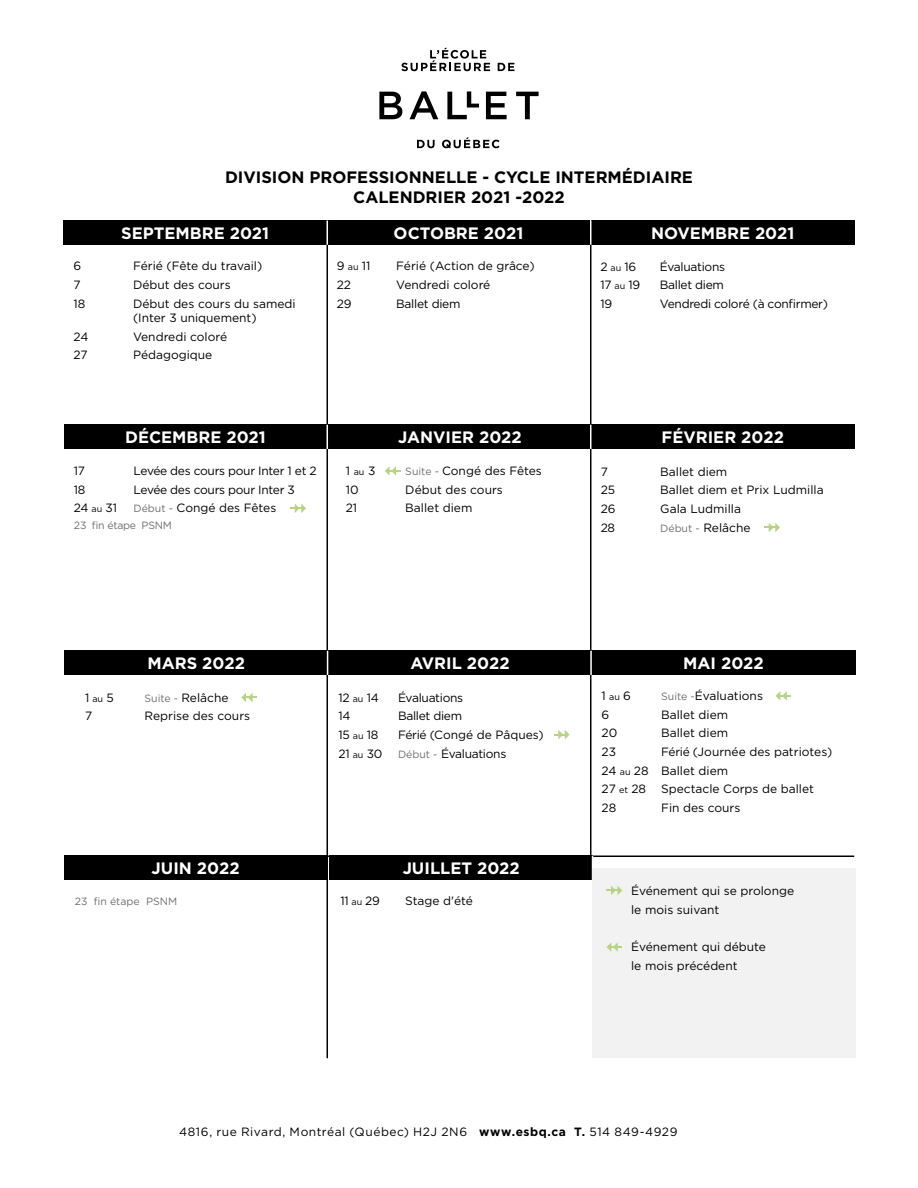
<style>
.page{position:relative;width:918px;height:1188px;background:#fff}
.page>*{position:absolute;margin:0;border:0;box-sizing:border-box;transform-origin:0 0}
.t1{font:700 16.5px "Gotham";color:#fff}
.t2{font:700 16.5px/19.8px "Gotham";color:#000;text-align:center}
.t3{font:12px/18.6px "Gotham";color:#000}
.t4{font:12px "Gotham";letter-spacing:-.025em;color:#000}
.t5{font:12px "Gotham";letter-spacing:.045em;color:#000}
.t6{font:10.5px "Gotham";letter-spacing:-.015em;color:#706f6f}
.s1{font-size:9px}
.s2{font-size:10.5px;color:#706f6f}
.s3{font-weight:700}
</style>
<div class="page">
<div style="left:64px;top:221px;width:263px;height:24px;background:#000"></div>
<div style="left:64px;top:425px;width:263px;height:24px;background:#000"></div>
<div style="left:65px;top:651px;width:263px;height:24px;background:#000"></div>
<div style="left:64px;top:856px;width:263px;height:24px;background:#000"></div>
<div style="left:327px;top:221px;width:263px;height:24px;background:#000"></div>
<div style="left:328px;top:425px;width:264px;height:24px;background:#000"></div>
<div style="left:328px;top:651px;width:264px;height:24px;background:#000"></div>
<div style="left:591px;top:221px;width:264px;height:24px;background:#000"></div>
<div style="left:591px;top:425px;width:264px;height:24px;background:#000"></div>
<div style="left:592px;top:651px;width:263px;height:24px;background:#000"></div>
<svg style="left:401px;top:48px;width:89px;height:23px"></svg>
<svg style="left:498px;top:63px;width:16px;height:8px"></svg>
<svg style="left:379px;top:92px;width:23px;height:27px"></svg>
<svg style="left:410px;top:91px;width:28px;height:28px"></svg>
<svg style="left:447px;top:91px;width:32px;height:28px"></svg>
<svg style="left:486px;top:92px;width:21px;height:27px"></svg>
<svg style="left:516px;top:92px;width:23px;height:27px"></svg>
<svg style="left:417px;top:140px;width:18px;height:8px"></svg>
<svg style="left:442px;top:137px;width:58px;height:11px"></svg>
<hr style="left:327px;top:243px;width:1px;height:815px;background:#000">
<hr style="left:590px;top:235px;width:1px;height:624px;background:#000">
<svg style="left:327px;top:221px;width:1px;height:24px"></svg>
<svg style="left:327px;top:425px;width:1px;height:24px"></svg>
<svg style="left:590px;top:425px;width:1px;height:24px"></svg>
<svg style="left:327px;top:651px;width:1px;height:24px"></svg>
<hr style="left:590px;top:651px;width:2px;height:24px;background:#fff">
<hr style="left:318px;top:856px;width:536px;height:1px;background:#000">
<svg style="left:385px;top:466px;width:16px;height:10px"></svg>
<div style="left:330px;top:856px;width:263px;height:24px;background:#000"></div>
<svg style="left:592px;top:856px;width:1px;height:12px"></svg>
<div style="left:592px;top:868px;width:264px;height:190px;background:#f2f2f2"></div>
<svg style="left:607px;top:886px;width:15px;height:9px"></svg>
<svg style="left:607px;top:942px;width:15px;height:10px"></svg>
<svg style="left:764px;top:523px;width:16px;height:9px"></svg>
<svg style="left:290px;top:504px;width:16px;height:9px"></svg>
<svg style="left:554px;top:730px;width:16px;height:9px"></svg>
<svg style="left:241px;top:693px;width:16px;height:9px"></svg>
<svg style="left:776px;top:691px;width:15px;height:10px"></svg>
<h1 class="t2" style="left:225px;top:167px;width:469px">DIVISION PROFESSIONNELLE - CYCLE INTERMÉDIAIRE<br>CALENDRIER 2021 -2022</h1>
<h1 class="t1" style="left:121px;top:223px;width:149px">SEPTEMBRE 2021</h1>
<p class="t3" style="left:74px;top:256px;width:9px">6</p>
<p class="t3" style="left:133px;top:256px;width:131px">Férié (Fête du travail)</p>
<p class="t3" style="left:74px;top:275px;width:9px">7</p>
<p class="t3" style="left:133px;top:275px;width:99px">Début des cours</p>
<p class="t3" style="left:74px;top:294px;width:13px">18</p>
<p class="t3" style="left:133px;top:296px;width:164px;line-height:14.4px">Début des cours du samedi (Inter 3 uniquement)</p>
<p class="t3" style="left:74px;top:327px;width:16px">24</p>
<p class="t3" style="left:133px;top:327px;width:96px">Vendredi coloré</p>
<p class="t3" style="left:74px;top:345px;width:16px">27</p>
<p class="t3" style="left:133px;top:345px;width:81px">Pédagogique</p>
<h1 class="t1" style="left:394px;top:223px;width:131px">OCTOBRE 2021</h1>
<p class="t3" style="left:337px;top:256px;width:35px">9 <span class="s1">au</span> 11</p>
<p class="t3" style="left:396px;top:256px;width:140px">Férié (Action de grâce)</p>
<p class="t3" style="left:337px;top:275px;width:16px">22</p>
<p class="t3" style="left:396px;top:275px;width:96px">Vendredi coloré</p>
<p class="t3" style="left:337px;top:294px;width:16px">29</p>
<p class="t4" style="left:396px;top:296px;width:66px">Ballet diem</p>
<h1 class="t1" style="left:125px;top:428px;width:142px">DÉCEMBRE 2021</h1>
<p class="t3" style="left:74px;top:461px;width:13px">17</p>
<p class="t4" style="left:134px;top:463px;width:185px">Levée des cours pour Inter 1 et 2</p>
<p class="t3" style="left:74px;top:480px;width:13px">18</p>
<p class="t4" style="left:134px;top:482px;width:163px">Levée des cours pour Inter 3</p>
<p class="t3" style="left:74px;top:498px;width:45px">24 <span class="s1">au</span> 31</p>
<p class="t3" style="left:134px;top:498px;width:144px"><span class="s2">Début -</span> Congé des Fêtes</p>
<p class="t6" style="left:74px;top:519px;width:99px">23 fin étape PSNM</p>
<h1 class="t1" style="left:398px;top:428px;width:125px">JANVIER 2022</h1>
<p class="t3" style="left:346px;top:461px;width:31px">1 <span class="s1">au</span> 3</p>
<p class="t3" style="left:405px;top:461px;width:138px"><span class="s2">Suite -</span> Congé des Fêtes</p>
<p class="t3" style="left:346px;top:480px;width:14px">10</p>
<p class="t3" style="left:405px;top:480px;width:99px">Début des cours</p>
<p class="t3" style="left:346px;top:498px;width:13px">21</p>
<p class="t3" style="left:405px;top:498px;width:69px">Ballet diem</p>
<h1 class="t1" style="left:651px;top:223px;width:145px">NOVEMBRE 2021</h1>
<p class="t3" style="left:600px;top:257px;width:38px">2 <span class="s1">au</span> 16</p>
<p class="t4" style="left:660px;top:259px;width:67px">Évaluations</p>
<p class="t3" style="left:600px;top:276px;width:41px">17 <span class="s1">au</span> 19</p>
<p class="t4" style="left:660px;top:277px;width:66px">Ballet diem</p>
<p class="t3" style="left:600px;top:294px;width:13px">19</p>
<p class="t4" style="left:660px;top:296px;width:170px">Vendredi coloré (à confirmer)</p>
<h1 class="t1" style="left:662px;top:428px;width:124px">FÉVRIER 2022</h1>
<p class="t3" style="left:601px;top:462px;width:9px">7</p>
<p class="t3" style="left:660px;top:462px;width:69px">Ballet diem</p>
<p class="t3" style="left:601px;top:481px;width:16px">25</p>
<p class="t3" style="left:660px;top:481px;width:165px">Ballet diem et Prix Ludmilla</p>
<p class="t3" style="left:601px;top:499px;width:16px">26</p>
<p class="t3" style="left:660px;top:499px;width:82px">Gala Ludmilla</p>
<p class="t3" style="left:601px;top:518px;width:16px">28</p>
<p class="t3" style="left:660px;top:518px;width:92px"><span class="s2">Début -</span> Relâche</p>
<h1 class="t1" style="left:148px;top:654px;width:99px">MARS 2022</h1>
<h1 class="t1" style="left:411px;top:654px;width:101px">AVRIL 2022</h1>
<h1 class="t1" style="left:683px;top:653px;width:82px">MAI 2022</h1>
<p class="t3" style="left:85px;top:688px;width:30px">1 <span class="s1">au</span> 5</p>
<p class="t3" style="left:145px;top:688px;width:85px"><span class="s2">Suite -</span> Relâche</p>
<p class="t3" style="left:85px;top:707px;width:9px">7</p>
<p class="t3" style="left:145px;top:707px;width:107px">Reprise des cours</p>
<p class="t3" style="left:339px;top:688px;width:42px">12 <span class="s1">au</span> 14</p>
<p class="t4" style="left:398px;top:690px;width:67px">Évaluations</p>
<p class="t3" style="left:339px;top:707px;width:14px">14</p>
<p class="t4" style="left:398px;top:709px;width:66px">Ballet diem</p>
<p class="t3" style="left:339px;top:725px;width:41px">15 <span class="s1">au</span> 18</p>
<p class="t3" style="left:398px;top:725px;width:147px">Férié (Congé de Pâques)</p>
<p class="t3" style="left:339px;top:744px;width:45px">21 <span class="s1">au</span> 30</p>
<p class="t4" style="left:398px;top:746px;width:110px"><span class="s2">Début -</span> Évaluations</p>
<p class="t3" style="left:602px;top:686px;width:31px">1 <span class="s1">au</span> 6</p>
<p class="t3" style="left:661px;top:686px;width:103px"><span class="s2">Suite -</span>Évaluations</p>
<p class="t3" style="left:602px;top:705px;width:9px">6</p>
<p class="t3" style="left:661px;top:705px;width:69px">Ballet diem</p>
<p class="t3" style="left:602px;top:724px;width:17px">20</p>
<p class="t3" style="left:661px;top:724px;width:69px">Ballet diem</p>
<p class="t3" style="left:602px;top:742px;width:16px">23</p>
<p class="t3" style="left:602px;top:742px;width:232px;text-indent:60px">Férié (Journée des patriotes)<br>24 <span class="s1">au</span> 28 Ballet diem<br>27 <span class="s1">et</span> 28</p>
<p class="t3" style="left:661px;top:780px;width:154px">Spectacle Corps de ballet</p>
<p class="t3" style="left:602px;top:798px;width:16px">28</p>
<p class="t3" style="left:661px;top:798px;width:81px">Fin des cours</p>
<h1 class="t1" style="left:152px;top:858px;width:90px">JUIN 2022</h1>
<h1 class="t1" style="left:403px;top:858px;width:119px">JUILLET 2022</h1>
<p class="t6" style="left:75px;top:895px;width:104px">23 fin étape PSNM</p>
<p class="t3" style="left:340px;top:892px;width:41px">11 <span class="s1">au</span> 29</p>
<p class="t3" style="left:405px;top:892px;width:69px">Stage d'été</p>
<p class="t3" style="left:631px;top:881px;width:165px">Événement qui se prolonge le mois suivant</p>
<p class="t3" style="left:631px;top:937px;width:136px">Événement qui débute le mois précédent</p>
<p class="t5" style="left:179px;top:1124px;width:500px">4816, rue Rivard, Montréal (Québec) H2J 2N6 <span class="s3">www.esbq.ca T.</span> 514 849-4929</p>
</div>
